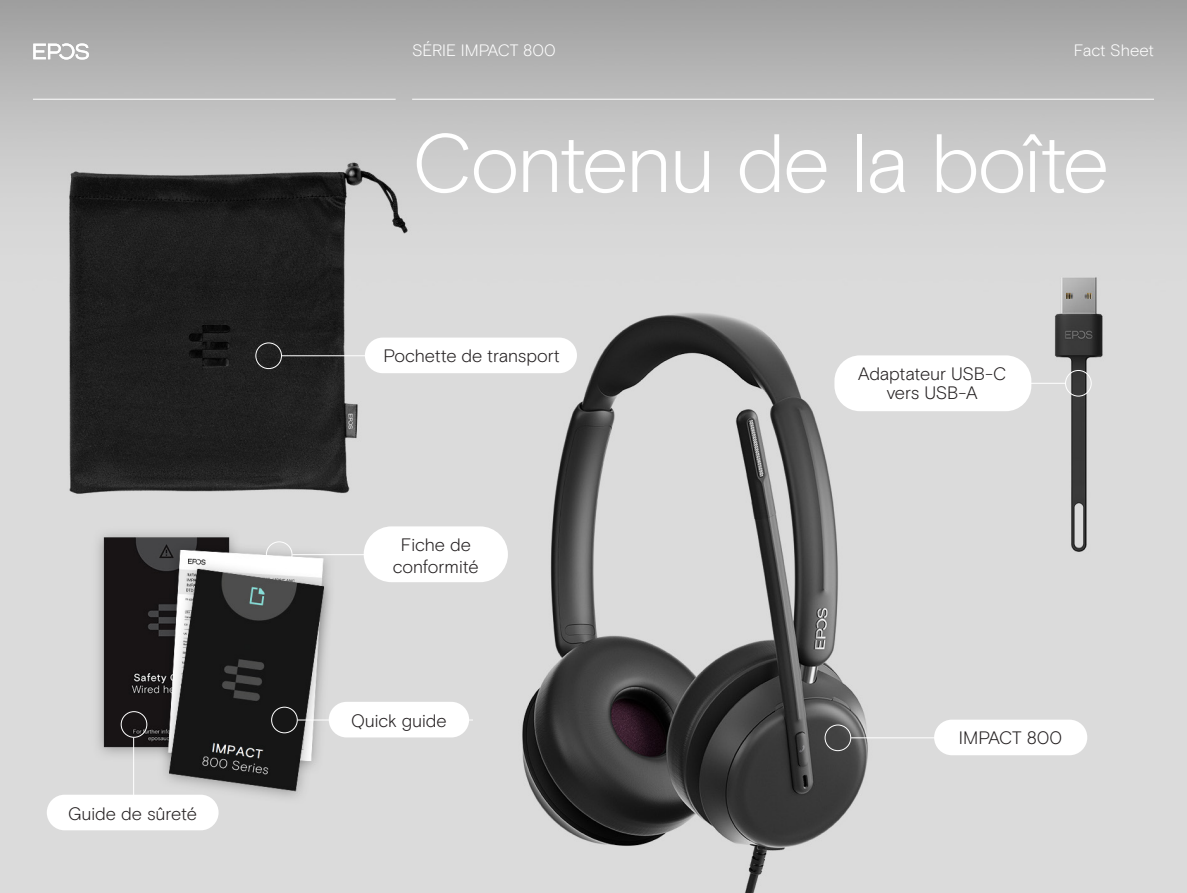
<style>
.page{position:relative;width:1187px;height:893px;background:#fff}
.page>*{position:absolute;margin:0;border:0;box-sizing:border-box;transform-origin:0 0}
.EPOS_headline_32_regular{font:300 82.5px "EPOS Basis";letter-spacing:-.03em;color:#fff}
.t1{font:300 18px/21.6px "EPOS Basis";letter-spacing:-.005em;color:#231f20;text-align:center}
.t2{font:300 16.5px "EPOS Basis";letter-spacing:-.01em;color:#fff}
</style>
<div class="page">
<img style="left:0;top:0;width:1186px;height:893px">
<div style="left:121px;top:711px;width:26px;height:27px;border:1px solid #fff;border-radius:50%"></div>
<hr style="left:133px;top:738px;width:1px;height:64px;background:#fff">
<div style="left:47px;top:795px;width:171px;height:35px;background:#fff;border-radius:18px"></div>
<div style="left:824px;top:725px;width:27px;height:26px;border:1px solid #fff;border-radius:50%"></div>
<hr style="left:851px;top:737px;width:175px;height:1px;background:#fff">
<div style="left:934px;top:720px;width:153px;height:35px;background:#fff;border-radius:18px"></div>
<div style="left:271px;top:707px;width:26px;height:26px;border:1px solid #fff;border-radius:50%"></div>
<hr style="left:297px;top:720px;width:176px;height:1px;background:#fff">
<div style="left:329px;top:702px;width:140px;height:35px;background:#fff;border-radius:18px"></div>
<div style="left:266px;top:541px;width:26px;height:27px;border:1px solid #fff;border-radius:50%"></div>
<hr style="left:292px;top:554px;width:175px;height:1px;background:#fff">
<div style="left:363px;top:526px;width:145px;height:56px;background:#fff;border-radius:28px"></div>
<div style="left:255px;top:343px;width:27px;height:26px;border:1px solid #fff;border-radius:50%"></div>
<hr style="left:282px;top:355px;width:175px;height:1px;background:#fff">
<div style="left:365px;top:338px;width:212px;height:35px;background:#fff;border-radius:18px"></div>
<div style="left:834px;top:355px;width:197px;height:56px;background:#fff;border-radius:26px"></div>
<div style="left:1065px;top:370px;width:26px;height:27px;border:1px solid #fff;border-radius:50%"></div>
<hr style="left:1001px;top:383px;width:64px;height:1px;background:#fff">
<hr style="left:33px;top:99px;width:362px;height:1px;background:#fff">
<hr style="left:412px;top:99px;width:741px;height:1px;background:#fff">
<svg style="left:33px;top:43px;width:56px;height:17px"></svg>
<p class="t1" style="left:68px;top:803px;width:130px">Guide de sûreté</p>
<p class="t2" style="left:412px;top:41px;width:145px">SÉRIE IMPACT 800</p>
<p class="t2" style="left:1073px;top:41px;width:82px">Fact Sheet</p>
<p class="EPOS_headline_32_regular" style="left:412px;top:115px;width:698px">Contenu de la boîte</p>
<p class="t1" style="left:383px;top:345px;width:178px">Pochette de transport</p>
<p class="t1" style="left:393px;top:534px;width:87px">Fiche de conformité</p>
<p class="t1" style="left:351px;top:710px;width:97px">Quick guide</p>
<p class="t1" style="left:858px;top:364px;width:150px;line-height:19.5px">Adaptateur USB-C vers USB-A</p>
<p class="t1" style="left:958px;top:728px;width:105px">IMPACT 800</p>
</div>
